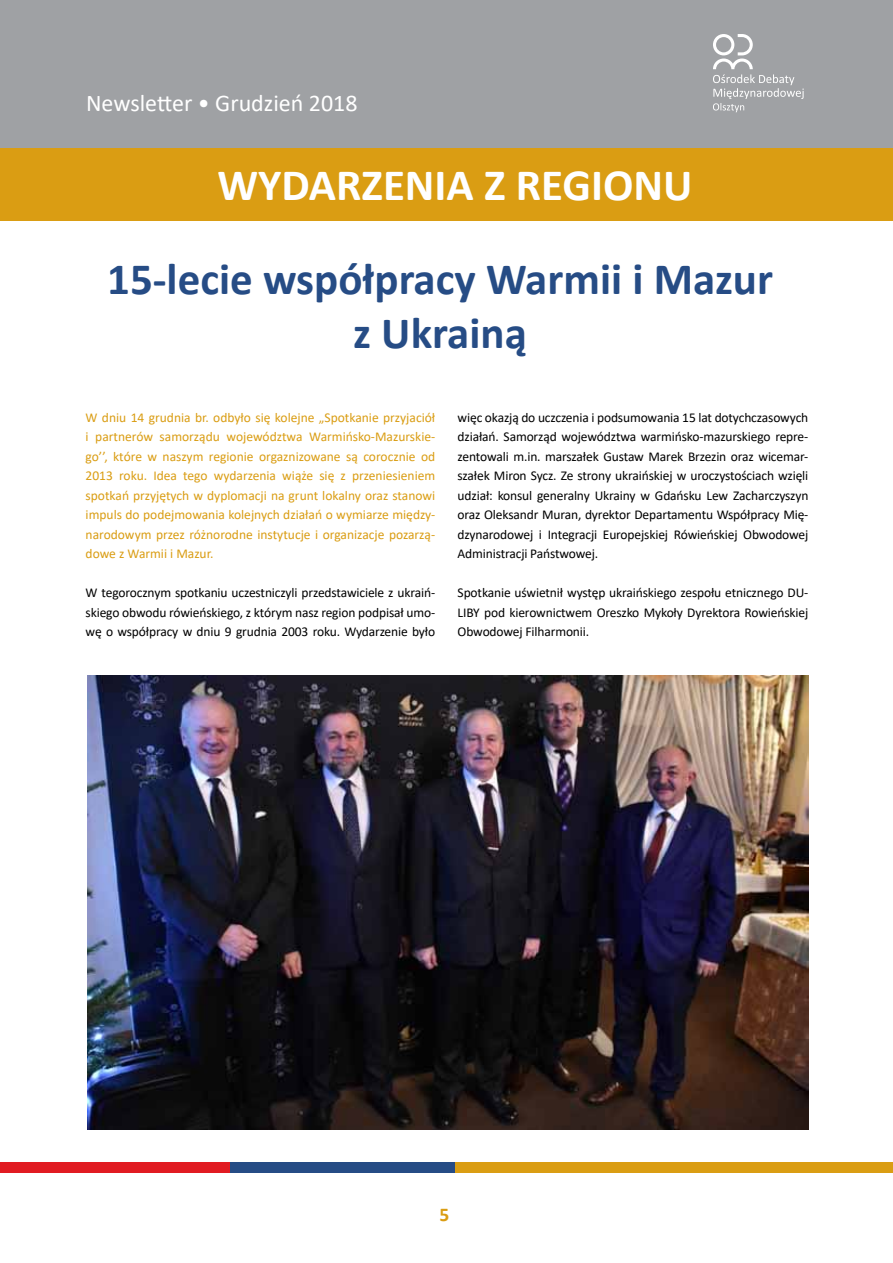
<style>
.page{position:relative;width:893px;height:1263px;background:#fff}
.page>*{position:absolute;margin:0;border:0;box-sizing:border-box;transform-origin:0 0}
.t1{font:700 45px/54px "Calibri";color:#264c85;text-align:center}
.t2{font:700 45px "Calibri";color:#fff}
.t3{font:24px "Calibri";color:#fff}
.t4{font:700 19.5px "Calibri";color:#da9d13}
.t5{font:13.5px/19.5px "Calibri";letter-spacing:-.01em;color:#000;text-align:justify}
.t6{font:13.5px/19.5px "Calibri";color:#da9d13;text-align:justify}
</style>
<div class="page">
<div style="left:0;top:0;width:893px;height:149px;background:#9fa1a4"></div>
<svg style="left:713px;top:34px;width:91px;height:78px"></svg>
<div style="left:455px;top:1162px;width:438px;height:10px;background:#da9d13"></div>
<div style="left:230px;top:1162px;width:225px;height:10px;background:#264c85"></div>
<div style="left:0;top:1162px;width:230px;height:10px;background:#e11b22"></div>
<div style="left:0;top:149px;width:893px;height:72px;background:#da9d13"></div>
<img style="left:87px;top:675px;width:721px;height:454px">
<h2 class="t3" style="left:86px;top:87px;width:273px">Newsletter • Grudzień 2018</h2>
<h1 class="t2" style="left:217px;top:153px;width:477px">WYDARZENIA Z REGIONU</h1>
<h1 class="t1" style="left:107px;top:252px;width:667px">15-lecie współpracy Warmii i Mazur z Ukrainą</h1>
<p class="t6" style="left:86px;top:407px;width:351px">W dniu 14 grudnia br. odbyło się kolejne „Spotkanie przyjaciół i partnerów samorządu województwa Warmińsko-M azurskie&shy;go’’, które w naszym regionie orgaznizowane są corocznie od 2013 roku. Idea tego wydarzenia wiąże się z przeniesieniem spotkań przyjętych w dyplomacji na grunt lokalny oraz stanowi impuls do podejmowania kolejnych działań o wymiarze między&shy;narodowym przez różnorodne instytucje i organizacje pozarzą&shy;dowe z Warmii i Mazur.</p>
<p class="t5" style="left:86px;top:583px;width:351px">W tegorocznym spotkaniu uczestniczyli przedstawiciele z ukraiń&shy;skiego obwodu rówieńskiego, z którym nasz region podpisał umo&shy;wę o współpracy w dniu 9 grudnia 2003 roku. Wydarzenie było</p>
<p class="t5" style="left:458px;top:407px;width:353px">więc okazją do uczczenia i podsumowania 15 lat dotychczasowych działań. Samorząd województwa warmińsko-mazurskiego repre&shy;zentowali m.in. marszałek Gustaw Marek Brzezin oraz wicemar&shy;szałek M iron Sycz. Ze strony ukraińskiej w uroczystościach wzięli udział: konsul generalny U krainy w Gdańsku Lew Zacharczyszyn oraz Oleksandr M uran, dyrektor Departamentu Współpracy M ię&shy;dzynarodowej i I ntegracji Europejskiej Rówieńskiej Obwodowej Administracji Państwowej.</p>
<p class="t5" style="left:458px;top:583px;width:353px">Spotkanie uświetnił występ ukraińskiego zespołu etnicznego DU-LI BY pod kierownictwem Oreszko Mykoły Dyrektora Rowieńskiej Obwodowej Filharmonii.</p>
<h3 class="t4" style="left:439px;top:1201px;width:11px">5</h3>
</div>
